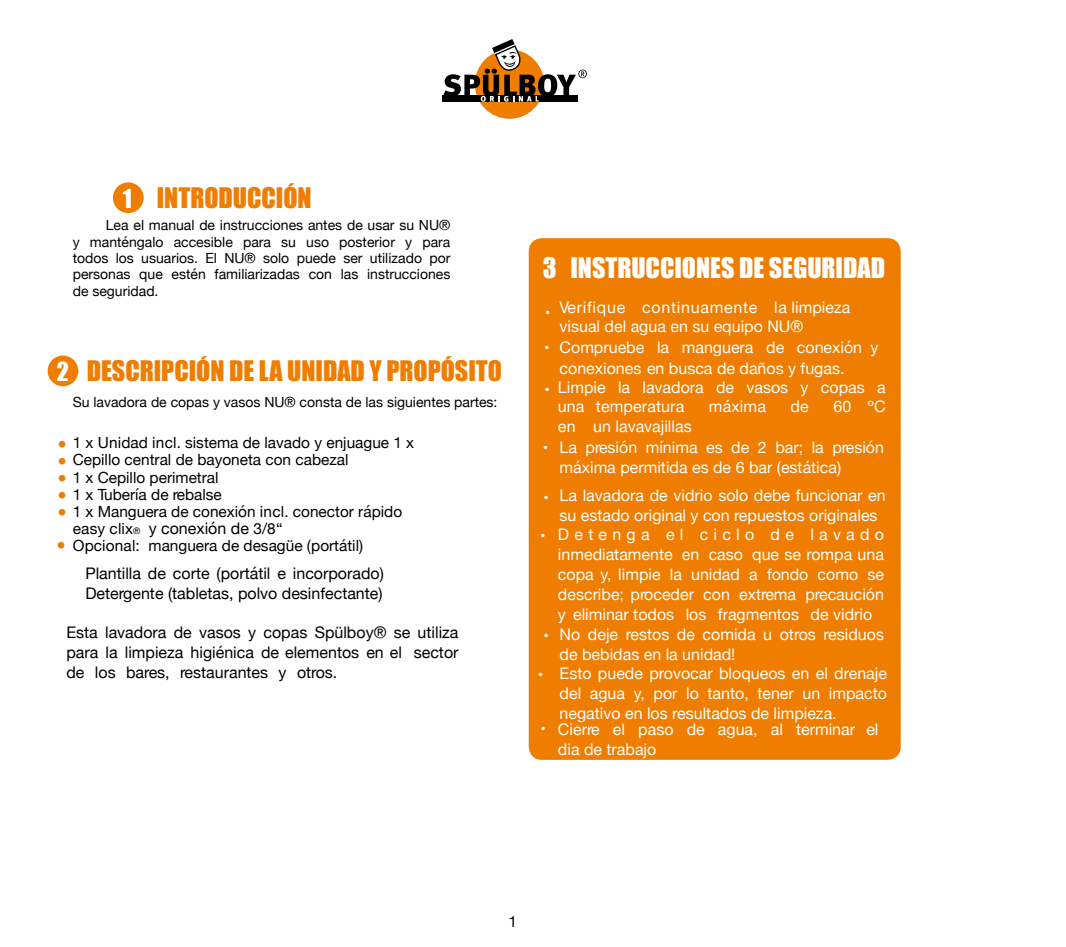
<style>
.page{position:relative;width:1066px;height:947px;background:#fff}
.page>*{position:absolute;margin:0;border:0;box-sizing:border-box;transform-origin:0 0}
.t1{font:700 30px "Helvetica Neue";color:#ef7d00}
.t2{font:26px "Impact";color:#ef7d00}
.t3{font:26px "Impact";color:#fff}
.t4{font:16px/19.8px "Helvetica Neue";color:#fff}
.t5{font:16px/20.2px "Helvetica Neue";color:#000}
.t6{font:15.4px/17px "Helvetica Neue";color:#000}
.t7{font:15.4px "Helvetica Neue";color:#fff}
.t8{font:14px/16.4px "Helvetica Neue";color:#000;text-align:justify}
.s1{font-size:24px;color:#fff}
.s2{font-size:9px}
.s3{font-size:16px}
</style>
<div class="page">
<div style="left:475px;top:49px;width:69px;height:70px;background:#ef7d00;border-radius:50%"></div>
<div style="left:442px;top:95px;width:135px;height:6px;background:#000"></div>
<svg style="left:443px;top:39px;width:144px;height:63px"></svg>
<div style="left:529px;top:238px;width:372px;height:522px;background:#ef7d00;border-radius:13px"></div>
<div style="left:48px;top:355px;width:30px;height:31px;background:#ef7d00;border-radius:50%"></div>
<div style="left:113px;top:182px;width:31px;height:31px;background:#ef7d00;border-radius:50%"></div>
<h2 class="t2" style="left:123px;top:181px;width:191px"><span class="s1">1 I</span>INTRODUCCIÓN</h2>
<p class="t8" style="left:73px;top:217px;width:379px;text-indent:33px">Lea el manual de instrucciones antes de usar su NU® y manténgalo accesible para su uso posterior y para todos los usuarios. El NU® solo puede ser utilizado por personas que estén familiarizadas con las instrucciones de seguridad.</p>
<h2 class="t2" style="left:57px;top:355px;width:447px"><span class="s1">2</span> DESCRIPCIÓN DE LA UNIDAD Y PROPÓSITO</h2>
<p class="t8" style="left:73px;top:394px;width:426px">Su lavadora de copas y vasos NU® consta de las siguientes partes:</p>
<p class="t6" style="left:73px;top:434px;width:343px">1 x Unidad incl. sistema de lavado y enjuague 1 x Cepillo central de bayoneta con cabezal<br>1 x Cepillo perimetral<br>1 x Tubería de rebalse<br>1 x Manguera de conexión incl. conector rápido easy clix<span class="s2">®</span> <span class="s3">y conexión de</span> 3/8“<br>Opcional: manguera de desagüe (portátil)</p>
<h1 class="t1" style="left:57px;top:421px;width:12px">•</h1>
<h1 class="t1" style="left:57px;top:438px;width:12px">•</h1>
<h1 class="t1" style="left:57px;top:455px;width:12px">•</h1>
<h1 class="t1" style="left:57px;top:472px;width:12px">•</h1>
<h1 class="t1" style="left:57px;top:489px;width:12px">•</h1>
<h1 class="t1" style="left:56px;top:527px;width:12px">•</h1>
<p class="t5" style="left:85px;top:563px;width:300px">Plantilla de corte (portátil e incorporado)<br>Detergente (tabletas, polvo desinfectante)</p>
<p class="t5" style="left:66px;top:621px;width:393px;text-align:justify">Esta lavadora de vasos y copas Spülboy® se utiliza para la limpieza higiénica de elementos en el sector de los bares, restaurantes y otros.</p>
<h2 class="t3" style="left:543px;top:252px;width:344px">3 INSTRUCCIONES DE SEGURIDAD</h2>
<p class="t7" style="left:545px;top:303px;width:7px">•</p>
<p class="t7" style="left:544px;top:338px;width:7px">•</p>
<p class="t7" style="left:545px;top:380px;width:7px">•</p>
<p class="t7" style="left:543px;top:438px;width:7px">•</p>
<p class="t4" style="left:560px;top:298px;width:292px;line-height:18.6px">Verifique continuamente la limpieza visual del agua en su equipo NU®</p>
<p class="t4" style="left:560px;top:337px;width:320px">Compruebe la manguera de conexión y conexiones en busca de daños y fugas.</p>
<p class="t4" style="left:558px;top:378px;width:329px;line-height:18.6px">Limpie la lavadora de vasos y copas a una temperatura</p>
<p class="t4" style="left:709px;top:396px;width:58px">máxima</p>
<p class="t4" style="left:790px;top:396px;width:20px">de</p>
<p class="t4" style="left:833px;top:396px;width:54px">60 ºC</p>
<p class="t4" style="left:558px;top:416px;width:135px">en un lavavajillas</p>
<p class="t4" style="left:560px;top:437px;width:326px">La presión mínima es de 2 bar; la presión máxima permitida es de 6 bar (estática)</p>
<p class="t4" style="left:560px;top:485px;width:327px">La lavadora de vidrio solo debe funcionar en su estado original y con repuestos originales</p>
<p class="t7" style="left:543px;top:488px;width:7px">•</p>
<p class="t4" style="left:558px;top:524px;width:331px;text-indent:-18px"><sub>•</sub> Detenga el ciclo de lavado inmediatamente en caso que se rompa una copa y, limpie la unidad a fondo como se describe; proceder con extrema precaución y eliminar todos los fragmentos de vidrio No deje restos de comida u otros residuos de bebidas en la unidad!<br>Esto puede provocar bloqueos en el drenaje del agua y, por lo tanto, tener un impacto negativo en los resultados de limpieza.</p>
<p class="t7" style="left:544px;top:627px;width:7px">•</p>
<p class="t7" style="left:538px;top:666px;width:7px">•</p>
<p class="t4" style="left:558px;top:719px;width:322px">Cierre el paso de agua, al terminar el dia de trabajo</p>
<p class="t7" style="left:540px;top:719px;width:7px">•</p>
<p class="t6" style="left:508px;top:913px;width:10px">1</p>
</div>
